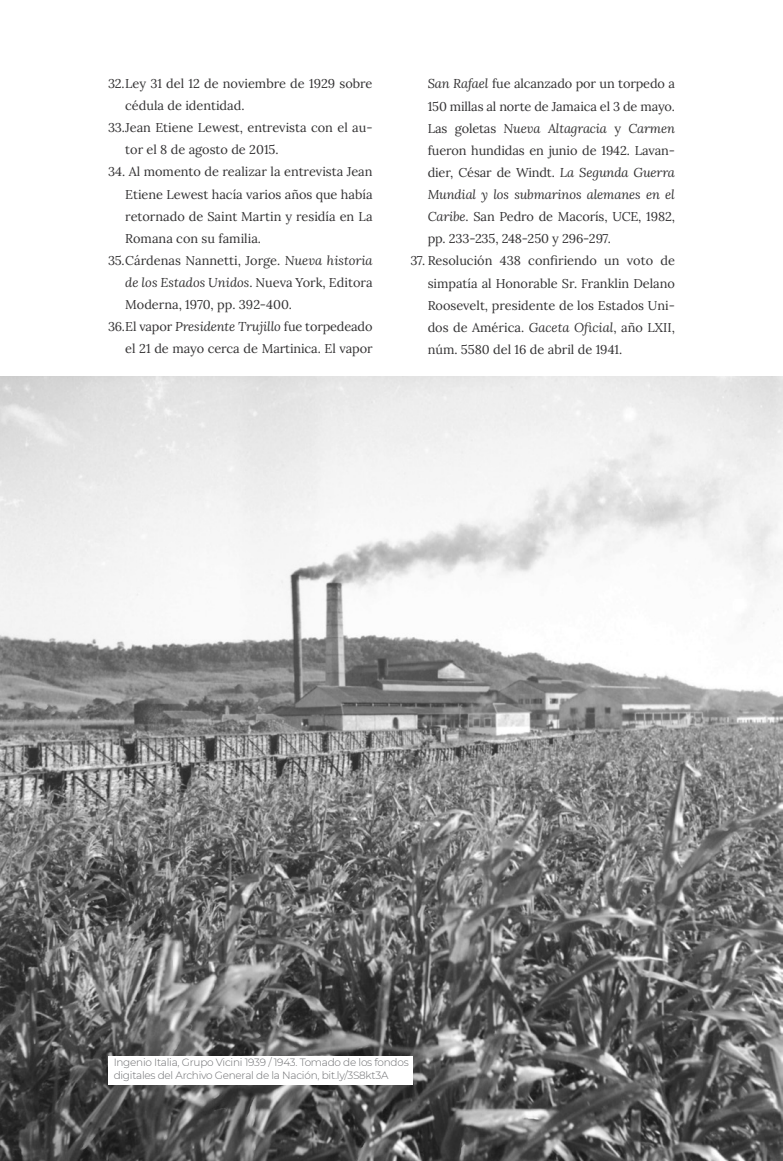
<style>
.page{position:relative;width:783px;height:1161px;background:#fff}
.page>*{position:absolute;margin:0;border:0;box-sizing:border-box;transform-origin:0 0}
.Notas_articulos{font:italic 12.9px "Lora";letter-spacing:-.01em;color:#333233}
.Notas_articulos-2{font:12.75px/22.2px "Lora";letter-spacing:-.005em;color:#333233}
.Notas_articulos-3{font:300 10.5px/12.6px "Montserrat";letter-spacing:-.025em;color:#6c6d70}
.s1{font-style:italic;font-size:12.9px}
.s2{font-style:normal;font-size:12.75px}
</style>
<div class="page">
<img style="left:0;top:376px;width:783px;height:785px">
<div style="left:108px;top:1056px;width:305px;height:28px;background:#fff"></div>
<p class="Notas_articulos-2" style="left:125px;top:71px;width:249px;text-indent:-17px">32.Ley 31 del 12 de noviembre de 1929 sobre cédula de identidad.</p>
<p class="Notas_articulos-2" style="left:125px;top:116px;width:249px;text-indent:-17px">33.Jean Etiene Lewest, entrevista con el au&shy;tor el 8 de agosto de 2015.</p>
<p class="Notas_articulos-2" style="left:125px;top:160px;width:249px;text-align:justify;text-indent:-17px">34. Al momento de realizar la entrevista Jean Etiene Lewest hacía varios años que había retornado de Saint Martin y residía en La Romana con su familia.</p>
<p class="Notas_articulos-2" style="left:108px;top:248px;width:266px">35.Cárdenas Nannetti, Jorge. <span class="s1">Nueva historia</span></p>
<p class="Notas_articulos" style="left:125px;top:274px;width:249px">de los Estados Unidos<span class="s2">. Nueva York, Editora</span></p>
<p class="Notas_articulos-2" style="left:125px;top:293px;width:168px">Moderna, 1970, pp. 392-400.</p>
<p class="Notas_articulos-2" style="left:108px;top:315px;width:266px;text-align:right">36.El vapor <span class="s1">Presidente Trujillo</span> fue torpedeado el 21 de mayo cerca de Martinica. El vapor</p>
<p class="Notas_articulos-2" style="left:428px;top:72px;width:249px"><span class="s1">San Rafael</span> fue alcanzado por un torpedo a<br>150 millas al norte de Jamaica el 3 de mayo.</p>
<p class="Notas_articulos" style="left:428px;top:119px;width:249px"><span class="s2">Las goletas</span> Nueva Altagracia <span class="s2">y</span> Carmen</p>
<p class="Notas_articulos-2" style="left:428px;top:138px;width:249px">fueron hundidas en junio de 1942. Lavan&shy;dier, César de Windt. <span class="s1">La Segunda Guerra</span></p>
<p class="Notas_articulos" style="left:428px;top:186px;width:249px">Mundial y los submarinos alemanes en el</p>
<p class="Notas_articulos-2" style="left:428px;top:205px;width:249px"><span class="s1">Caribe</span>. San Pedro de Macorís, UCE, 1982, pp. 233-235, 248-250 y 296-297.</p>
<p class="Notas_articulos-2" style="left:428px;top:249px;width:249px;text-align:justify;text-indent:-17px">37. Resolución 438 confiriendo un voto de simpatía al Honorable Sr. Franklin Delano Roosevelt, presidente de los Estados Uni&shy;dos de América. <span class="s1">Gaceta Oficial</span>, año LXII, núm. 5580 del 16 de abril de 1941.</p>
<p class="Notas_articulos-3" style="left:114px;top:1056px;width:297px">Ingenio Italia, Grupo Vicini 1939 / 1943. Tomado de los fondos digitales del Archivo General de la Nación, bit.ly/3S8kt3A</p>
</div>
